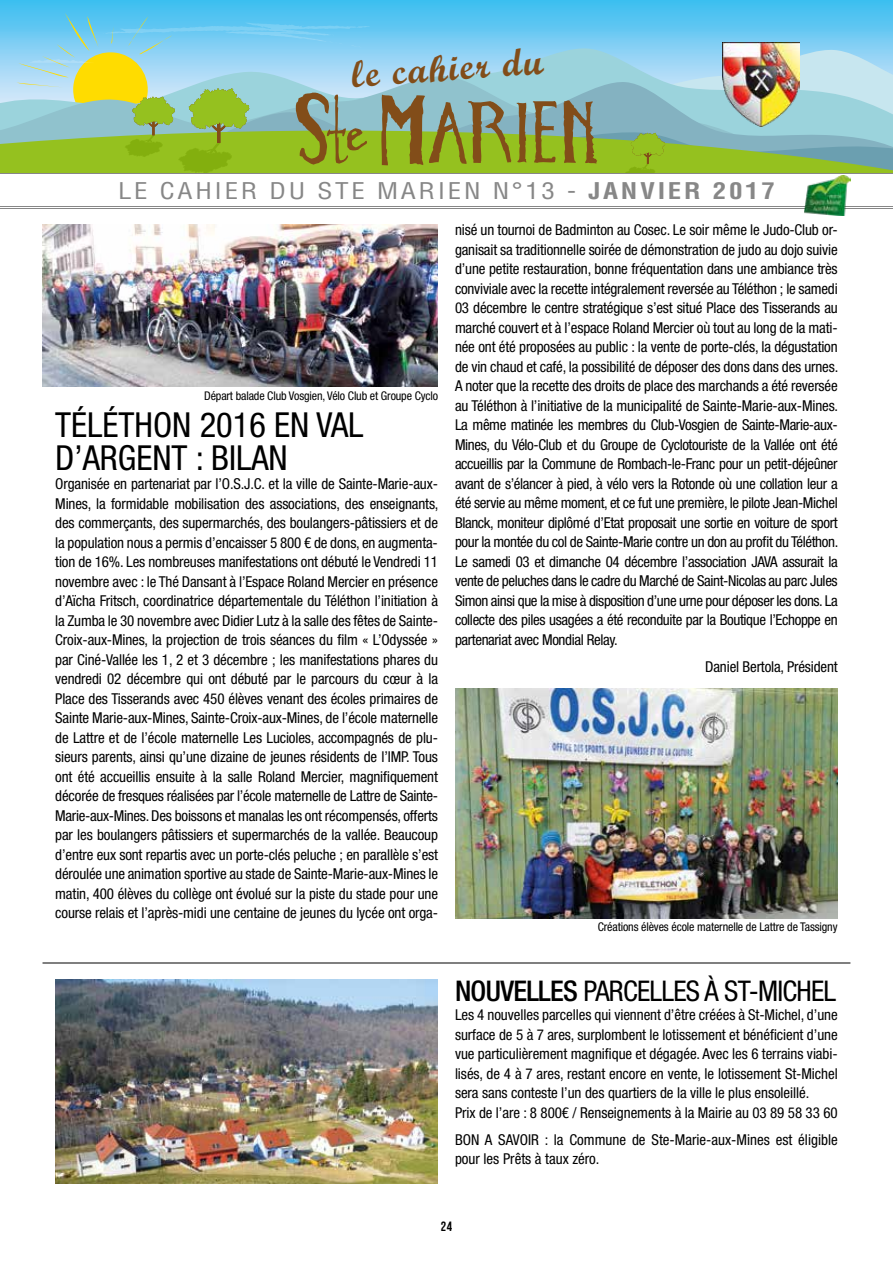
<style>
.page{position:relative;width:893px;height:1263px;background:#fff}
.page>*{position:absolute;margin:0;border:0;box-sizing:border-box;transform-origin:0 0}
.t1{font:37.5px "Script MT Bold";color:#824d19}
.t2{font:condensed 34.5px/33px "Helvetica Neue LT Std";color:#000}
.t3{font:condensed 28.5px "Helvetica Neue LT Std";letter-spacing:-.025em;color:#000}
.t4{font:condensed 22.5px "Helvetica LT Std";letter-spacing:.1em;color:#878787;scale:1.2 1}
.t5{font:condensed 15px/19.5px "Helvetica Neue LT Std";letter-spacing:-.005em;color:#000;text-align:justify}
.t6{font:13.5px "Bebas Neue";color:#000}
.t7{font:condensed 12px "Helvetica Neue LT Std";letter-spacing:-.01em;color:#000}
.s1{font-weight:700}
.s2{font-weight:500}
</style>
<div class="page">
<svg style="left:0;top:0;width:893px;height:47px;background:#58c4f1"></svg>
<svg style="left:0;top:47px;width:893px;height:27px;background:#9ed6ef"></svg>
<svg style="left:0;top:80px;width:893px;height:51px;background:#9bccd7"></svg>
<svg style="left:0;top:131px;width:893px;height:42px;background:#8cba62"></svg>
<svg style="left:625px;top:133px;width:40px;height:40px;background:#8fb82b"></svg>
<svg style="left:533px;top:101px;width:24px;height:62px"></svg>
<svg style="left:381px;top:95px;width:130px;height:70px;background:#8c9755"></svg>
<svg style="left:517px;top:102px;width:10px;height:61px"></svg>
<svg style="left:17px;top:13px;width:353px;height:160px;background:#94c69d"></svg>
<svg style="left:563px;top:100px;width:34px;height:64px;background:#86864e"></svg>
<hr style="left:0;top:206px;width:893px;height:1px;background:#878787">
<hr style="left:0;top:173px;width:893px;height:1px;background:#878787">
<hr style="left:0;top:208px;width:893px;height:1px;background:#878787">
<img style="left:805px;top:176px;width:45px;height:39px">
<img style="left:723px;top:43px;width:76px;height:83px">
<img style="left:55px;top:979px;width:383px;height:204px">
<img style="left:43px;top:224px;width:395px;height:163px">
<img style="left:455px;top:689px;width:383px;height:229px">
<hr style="left:43px;top:963px;width:807px;height:1px;background:#000">
<h1 class="t1" style="left:350px;top:51px;width:193px;rotate:-4deg">le cahier du</h1>
<h3 class="t4" style="left:118px;top:177px;width:549px">LE CAHIER DU STE MARIEN N°13 - <span class="s1">JANVIER 2017</span></h3>
<p class="t7" style="left:204px;top:389px;width:235px">Départ balade Club Vosgien, Vélo Club et Groupe Cyclo</p>
<h2 class="t2" style="left:55px;top:408px;width:310px">TÉLÉTHON 2016 EN VAL<br>D’ARGENT : BILAN</h2>
<p class="t5" style="left:55px;top:474px;width:385px">Organisée en partenariat par l’O.S.J.C. et la ville de Sainte-Marie-aux-Mines, la formidable mobilisation des associations, des enseignants, des commerçants, des supermarchés, des boulangers-pâtissiers et de la population nous a permis d’encaisser 5 800 € de dons, en augmenta&shy;tion de 16%. Les nombreuses manifestations ont débuté le Vendredi 11 novembre avec : le Thé Dansant à l’Espace Roland Mercier en présence d’Aïcha Fritsch, coordinatrice départementale du Téléthon l’initiation à la Zumba le 30 novembre avec Didier Lutz à la salle des fêtes de Sainte-Croix-aux-Mines, la projection de trois séances du film « L’Odyssée » par Ciné-Vallée les 1, 2 et 3 décembre ; les manifestations phares du vendredi 02 décembre qui ont débuté par le parcours du cœur à la Place des Tisserands avec 450 élèves venant des écoles primaires de Sainte Marie-aux-Mines, Sainte-Croix-aux-Mines, de l’école maternelle de Lattre et de l’école maternelle Les Lucioles, accompagnés de plu&shy;sieurs parents, ainsi qu’une dizaine de jeunes résidents de l’IMP. Tous ont été accueillis ensuite à la salle Roland Mercier, magnifiquement décorée de fresques réalisées par l’école maternelle de Lattre de Sainte-Marie-aux-Mines. Des boissons et manalas les ont récompensés, offerts par les boulangers pâtissiers et supermarchés de la vallée. Beaucoup d’entre eux sont repartis avec un porte-clés peluche ; en parallèle s’est déroulée une animation sportive au stade de Sainte-Marie-aux-Mines le matin, 400 élèves du collège ont évolué sur la piste du stade pour une course relais et l’après-midi une centaine de jeunes du lycée ont orga-</p>
<p class="t5" style="left:455px;top:220px;width:385px">nisé un tournoi de Badminton au Cosec. Le soir même le Judo-Club or&shy;ganisait sa traditionnelle soirée de démonstration de judo au dojo suivie d’une petite restauration, bonne fréquentation dans une ambiance très conviviale avec la recette intégralement reversée au Téléthon ; le samedi 03 décembre le centre stratégique s’est situé Place des Tisserands au marché couvert et à l’espace Roland Mercier où tout au long de la mati&shy;née ont été proposées au public : la vente de porte-clés, la dégustation de vin chaud et café, la possibilité de déposer des dons dans des urnes.<br>A noter que la recette des droits de place des marchands a été reversée au Téléthon à l’initiative de la municipalité de Sainte-Marie-aux-Mines.<br>La même matinée les membres du Club-Vosgien de Sainte-Marie-aux-Mines, du Vélo-Club et du Groupe de Cyclotouriste de la Vallée ont été accueillis par la Commune de Rombach-le-Franc pour un petit-déjeûner avant de s’élancer à pied, à vélo vers la Rotonde où une collation leur a été servie au même moment, et ce fut une première, le pilote Jean-Michel Blanck, moniteur diplômé d’Etat proposait une sortie en voiture de sport pour la montée du col de Sainte-Marie contre un don au profit du Téléthon.<br>Le samedi 03 et dimanche 04 décembre l’association JAVA assurait la vente de peluches dans le cadre du Marché de Saint-Nicolas au parc Jules Simon ainsi que la mise à disposition d’une urne pour déposer les dons. La collecte des piles usagées a été reconduite par la Boutique l’Echoppe en partenariat avec Mondial Relay.</p>
<p class="t5" style="left:705px;top:656px;width:134px">Daniel Bertola, Président</p>
<p class="t7" style="left:598px;top:919px;width:242px">Créations élèves école maternelle de Lattre de Tassigny</p>
<h3 class="t3" style="left:455px;top:974px;width:383px"><span class="s2">NOUVELLES</span> PARCELLES À ST-MICHEL</h3>
<p class="t5" style="left:455px;top:1005px;width:384px;text-align:left">Les 4 nouvelles parcelles qui viennent d’être créées à St-Michel, d’une surface de 5 à 7 ares, surplombent le lotissement et bénéficient d’une vue particulièrement magnifique et dégagée. Avec les 6 terrains viabi&shy;lisés, de 4 à 7 ares, restant encore en vente, le lotissement St-Michel sera sans conteste l’un des quartiers de la ville le plus ensoleillé.<br>Prix de l’are : 8 800€ / Renseignements à la Mairie au 03 89 58 33 60</p>
<p class="t5" style="left:455px;top:1130px;width:384px">BON A SAVOIR : la Commune de Ste-Marie-aux-Mines est éligible pour les Prêts à taux zéro.</p>
<p class="t6" style="left:441px;top:1218px;width:13px">24</p>
</div>
